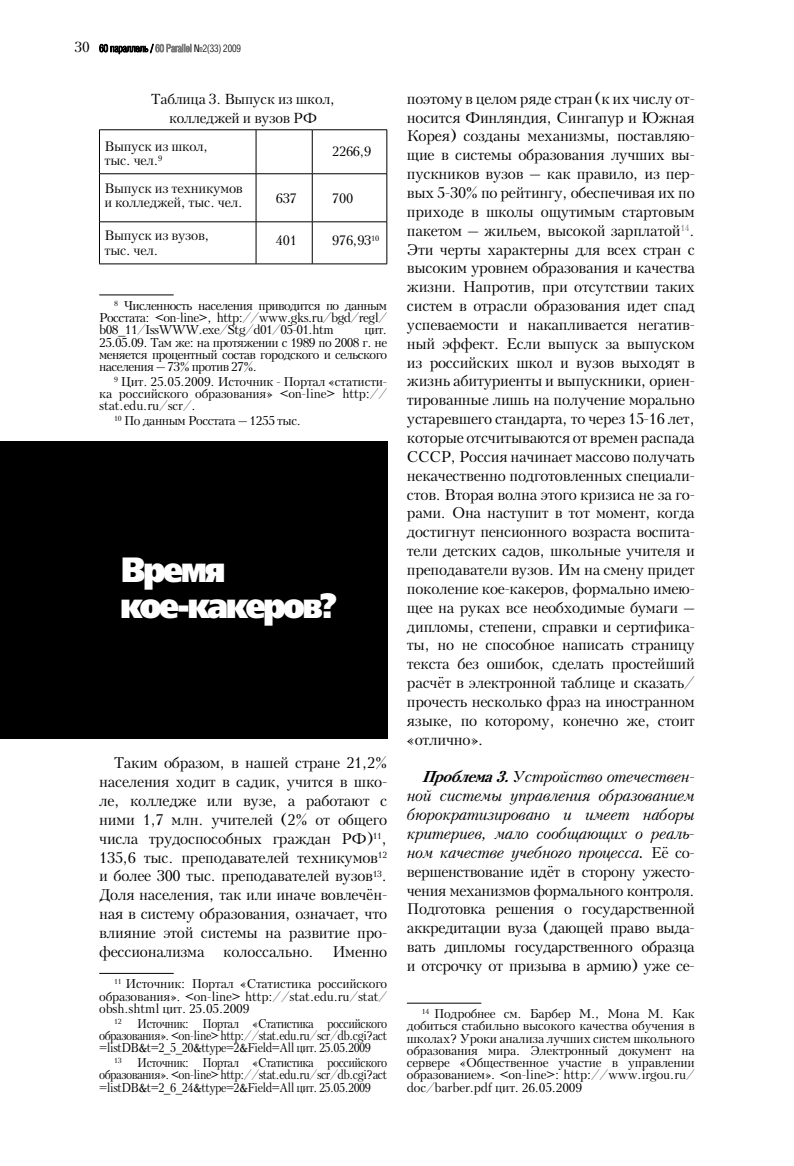
<style>
.page{position:relative;width:794px;height:1166px;background:#fff}
.page>*{position:absolute;margin:0;border:0;box-sizing:border-box;transform-origin:0 0}
.t1{font:35px/35px "Free Set Black C";letter-spacing:-.08em;color:#fff;scale:.9 1}
.t2{font:14.88px/18.9px "Kudrashov C";letter-spacing:-.02em;color:#000;text-align:justify}
.t3{font:14px/18.9px "Kudrashov C";letter-spacing:-.02em;color:#000;text-align:center}
.t4{font:13.12px/14.2px "Kudrashov C";letter-spacing:-.02em;color:#000}
.t5{font:12.25px/12.2px "Kudrashov C";letter-spacing:-.05em;color:#000;text-align:justify}
.t6{font:12.25px/12.2px "Kudrashov C";letter-spacing:-.05em;color:#000;text-align:justify;scale:.91 1}
.t7{font:7.17px "Kudrashov C";color:#000}
.s1{font-weight:700;font-style:italic}
.s2{font-style:italic}
</style>
<div class="page">
<hr style="left:99px;top:129px;width:157px;height:1px;background:#000">
<hr style="left:99px;top:130px;width:1px;height:44px;background:#000">
<hr style="left:256px;top:129px;width:56px;height:1px;background:#000">
<hr style="left:256px;top:130px;width:1px;height:44px;background:#000">
<hr style="left:312px;top:129px;width:75px;height:1px;background:#000">
<hr style="left:312px;top:130px;width:1px;height:44px;background:#000">
<hr style="left:386px;top:130px;width:1px;height:44px;background:#000">
<hr style="left:99px;top:173px;width:157px;height:1px;background:#000">
<hr style="left:99px;top:174px;width:1px;height:48px;background:#000">
<hr style="left:256px;top:173px;width:56px;height:1px;background:#000">
<hr style="left:256px;top:174px;width:1px;height:48px;background:#000">
<hr style="left:312px;top:173px;width:75px;height:1px;background:#000">
<hr style="left:312px;top:174px;width:1px;height:48px;background:#000">
<hr style="left:386px;top:174px;width:1px;height:48px;background:#000">
<hr style="left:99px;top:221px;width:157px;height:1px;background:#000">
<hr style="left:99px;top:222px;width:1px;height:42px;background:#000">
<hr style="left:256px;top:221px;width:56px;height:1px;background:#000">
<hr style="left:256px;top:222px;width:1px;height:42px;background:#000">
<hr style="left:312px;top:221px;width:75px;height:1px;background:#000">
<hr style="left:312px;top:222px;width:1px;height:42px;background:#000">
<hr style="left:386px;top:222px;width:1px;height:42px;background:#000">
<hr style="left:99px;top:264px;width:157px;height:1px;background:#000">
<hr style="left:256px;top:264px;width:56px;height:1px;background:#000">
<hr style="left:312px;top:264px;width:75px;height:1px;background:#000">
<hr style="left:99px;top:295px;width:75px;height:1px;background:#000">
<div style="left:0;top:441px;width:387px;height:298px;background:#000"></div>
<hr style="left:99px;top:973px;width:75px;height:1px;background:#000">
<hr style="left:407px;top:1003px;width:74px;height:1px;background:#000">
<svg style="left:99px;top:44px;width:92px;height:10px"></svg>
<p class="t3" style="left:151px;top:90px;width:185px">Таблица 3. Выпуск из школ, колледжей и вузов РФ</p>
<p class="t4" style="left:104px;top:139px;width:105px">Выпуск из школ, тыс. чел.<sup>9</sup></p>
<p class="t4" style="left:332px;top:144px;width:41px">2266,9</p>
<p class="t4" style="left:104px;top:182px;width:140px">Выпуск из техникумов и колледжей, тыс. чел.</p>
<p class="t4" style="left:276px;top:191px;width:23px">637</p>
<p class="t4" style="left:332px;top:191px;width:23px">700</p>
<p class="t4" style="left:104px;top:229px;width:106px">Выпуск из вузов, тыс. чел.</p>
<p class="t4" style="left:276px;top:234px;width:23px">401</p>
<p class="t4" style="left:332px;top:234px;width:49px">976,93<sup>10</sup></p>
<p class="t5" style="left:99px;top:300px;width:289px;text-indent:15px"><sup>8</sup> Численность населения приводится по данным Росстата: &lt;on-line&gt;, http://www.gks.ru/bgd/regl/ b08_11/IssWWW.exe/Stg/d01/05-01.htm</p>
<p class="t5" style="left:99px;top:324px;width:289px;text-indent:265px">цит.<br>25.05.09. Там же: на протяжении с 1989 по 2008 г. не меняется процентный состав городского и сельского населения – 73% против 27%.</p>
<p class="t5" style="left:99px;top:376px;width:289px;text-indent:15px"><sup>9</sup> Цит. 25.05.2009. Источник - Портал «статисти&shy;ка российского образования» &lt;on-line&gt; http:// stat.edu.ru/scr/.</p>
<p class="t5" style="left:114px;top:415px;width:188px"><sup>10</sup> По данным Росстата – 1255 тыс.</p>
<h1 class="t1" style="left:120px;top:554px;width:243px">Время кое-какеров?</h1>
<p class="t2" style="left:99px;top:754px;width:289px;text-indent:15px">Таким образом, в нашей стране 21,2% населения ходит в садик, учится в шко&shy;ле, колледже или вузе, а работают с ними 1,7 млн. учителей (2% от общего числа трудоспособных граждан РФ)<sup>11</sup>, 135,6 тыс. преподавателей техникумов<sup>12 </sup>и более 300 тыс. преподавателей вузов<sup>13</sup>.<br>Доля населения, так или иначе вовлечён&shy;ная в систему образования, означает, что влияние этой системы на развитие про&shy;фессионализма</p>
<p class="t2" style="left:223px;top:942px;width:92px">колоссально.</p>
<p class="t2" style="left:332px;top:942px;width:56px">Именно</p>
<p class="t5" style="left:99px;top:978px;width:289px;text-indent:15px"><sup>11</sup> Источник: Портал «Статистика российского образования». &lt;on-line&gt; http://stat.edu.ru/stat/ obsh.shtml цит. 25.05.2009</p>
<p class="t7" style="left:114px;top:1017px;width:9px">12</p>
<p class="t6" style="left:99px;top:1017px;width:318px;text-indent:38px">Источник: Портал «Статистика российского образования». &lt;on-line&gt; http://stat.edu.ru/scr/db.cgi?act =listDB&amp;t=2_5_20&amp;ttype=2&amp;Field=All цит. 25.05.2009</p>
<p class="t7" style="left:114px;top:1056px;width:9px">13</p>
<p class="t6" style="left:99px;top:1057px;width:318px;text-indent:38px">Источник: Портал «Статистика российского образования». &lt;on-line&gt; http://stat.edu.ru/scr/db.cgi?act =listDB&amp;t=2_6_24&amp;ttype=2&amp;Field=All цит. 25.05.2009</p>
<p class="t2" style="left:407px;top:89px;width:289px">поэтому в целом ряде стран (к их числу от&shy;носится Финляндия, Сингапур и Южная Корея) созданы механизмы, поставляю&shy;щие в системы образования лучших вы&shy;пускников вузов – как правило, из пер&shy;вых 5-30% по рейтингу, обеспечивая их по приходе в школы ощутимым стартовым пакетом – жильем, высокой зарплатой<sup>14</sup>.<br>Эти черты характерны для всех стран с высоким уровнем образования и качества жизни. Напротив, при отсутствии таких систем в отрасли образования идет спад успеваемости и накапливается негатив&shy;ный эффект. Если выпуск за выпуском из российских школ и вузов выходят в жизнь абитуриенты и выпускники, ориен&shy;тированные лишь на получение морально устаревшего стандарта, то через 15-16 лет, которые отсчитываются от времен распада СССР, Россия начинает массово получать некачественно подготовленных специали&shy;стов. Вторая волна этого кризиса не за го&shy;рами. Она наступит в тот момент, когда достигнут пенсионного возраста воспита&shy;тели детских садов, школьные учителя и преподаватели вузов. Им на смену придет поколение кое-какеров, формально имею&shy;щее на руках все необходимые бумаги – дипломы, степени, справки и сертифика&shy;ты, но не способное написать страницу текста без ошибок, сделать простейший расчёт в электронной таблице и сказать/ прочесть несколько фраз на иностранном языке, по которому, конечно же, стоит «отлично».</p>
<p class="t2" style="left:407px;top:768px;width:289px;text-indent:15px"><span class="s1">Проблема3.</span><span class="s2">Устройство отечествен&shy;ной системы управления образованием бюрократизировано и имеет наборы критериев, мало сообщающих о реаль&shy;ном качестве учебного процесса.</span> Её со&shy;вершенствование идёт в сторону ужесто&shy;чения механизмов формального контроля.<br>Подготовка решения о государственной аккредитации вуза (дающей право выда&shy;вать дипломы государственного образца и отсрочку от призыва в армию) уже се-</p>
<p class="t5" style="left:407px;top:1008px;width:289px;text-indent:15px"><sup>14</sup> Подробнее см. Барбер М., Мона М. Как добиться стабильно высокого качества обучения в школах? Уроки анализа лучших систем школьного образования мира. Электронный документ на сервере «Общественное участие в управлении образованием». &lt;on-line&gt;: http://www.irgou.ru/ doc/barber.pdf цит. 26.05.2009</p>
</div>
